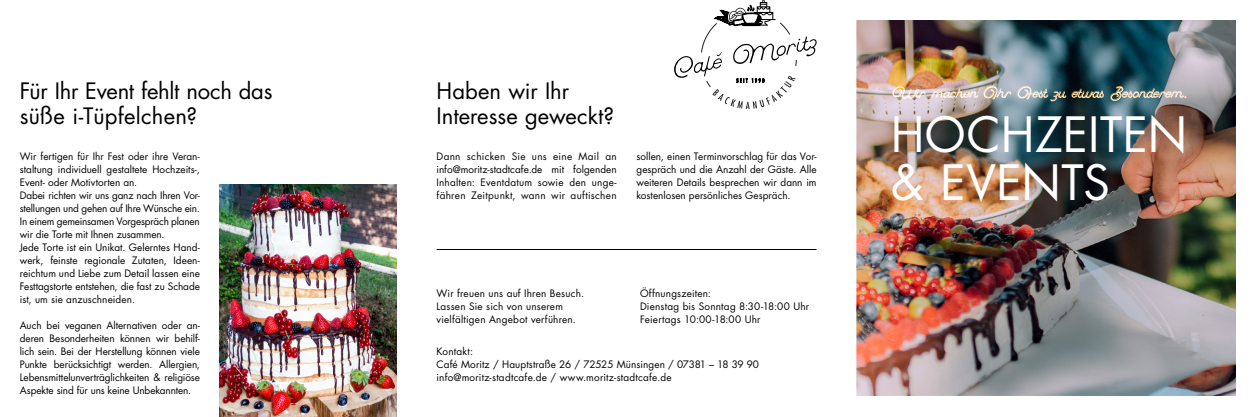
<style>
.page{position:relative;width:1256px;height:417px;background:#fff}
.page>*{position:absolute;margin:0;border:0;box-sizing:border-box;transform-origin:0 0}
.t1{font:47.3px/48px "Futura Std";letter-spacing:.01em;color:#fff}
.t2{font:22px/25px "Futura Std";color:#000}
.t3{font:10px/13px "Futura Std";color:#000;text-align:justify}
.t4{font:10px/13px "Futura Std";letter-spacing:.02em;color:#000}
</style>
<div class="page">
<img style="left:857px;top:21px;width:378px;height:374px">
<img style="left:220px;top:184px;width:177px;height:233px">
<hr style="left:437px;top:249px;width:379px;height:1px;background:#000">
<svg style="left:674px;top:0;width:143px;height:109px"></svg>
<img style="left:892px;top:85px;width:294px;height:16px">
<h2 class="t2" style="left:20px;top:79px;width:254px">Für Ihr Event fehlt noch das süße i-Tüpfelchen?</h2>
<p class="t3" style="left:20px;top:150px;width:182px;text-align:left">Wir fertigen für Ihr Fest oder ihre Veran&shy;staltung individuell gestaltete Hochzeits-, Event- oder Motivtorten an.<br>Dabei richten wir uns ganz nach Ihren Vor&shy;stellungen und gehen auf Ihre Wünsche ein.<br>In einem gemeinsamen Vorgespräch planen wir die Torte mit Ihnen zusammen.<br>Jede Torte ist ein Unikat. Gelerntes Hand&shy;werk, feinste regionale Zutaten, Ideen&shy;reichtum und Liebe zum Detail lassen eine Festtagstorte entstehen, die fast zu Schade ist, um sie anzuschneiden.</p>
<p class="t3" style="left:20px;top:319px;width:182px">Auch bei veganen Alternativen oder an&shy;deren Besonderheiten können wir behilf&shy;lich sein. Bei der Herstellung können viele Punkte berücksichtigt werden. Allergien, Lebensmittelunverträglichkeiten &amp; religiöse Aspekte sind für uns keine Unbekannten.</p>
<h2 class="t2" style="left:437px;top:79px;width:179px">Haben wir Ihr<br>Interesse geweckt?</h2>
<p class="t3" style="left:437px;top:150px;width:182px">Dann schicken Sie uns eine Mail an info@moritz-stadtcafe.de mit folgenden Inhalten: Eventdatum sowie den unge&shy;fähren Zeitpunkt, wann wir auftischen</p>
<p class="t3" style="left:636px;top:150px;width:182px">sollen, einen Terminvorschlag für das Vor&shy;gespräch und die Anzahl der Gäste. Alle weiteren Details besprechen wir dann im kostenlosen persönliches Gespräch.</p>
<p class="t3" style="left:640px;top:287px;width:171px;text-align:left">Öffnungszeiten:<br>Dienstag bis Sonntag 8:30-18:00 Uhr<br>Feiertags 10:00-18:00 Uhr</p>
<p class="t4" style="left:437px;top:287px;width:149px">Wir freuen uns auf Ihren Besuch.<br>Lassen Sie sich von unserem vielfältigen Angebot verführen.</p>
<p class="t3" style="left:437px;top:344px;width:324px;text-align:left">Kontakt:<br>Café Moritz / Hauptstraße 26 / 72525 Münsingen / 07381 – 18 39 90 info@moritz-stadtcafe.de / www.moritz-stadtcafe.de</p>
<h1 class="t1" style="left:890px;top:111px;width:299px">HOCHZEITEN &amp; EVENTS</h1>
</div>
